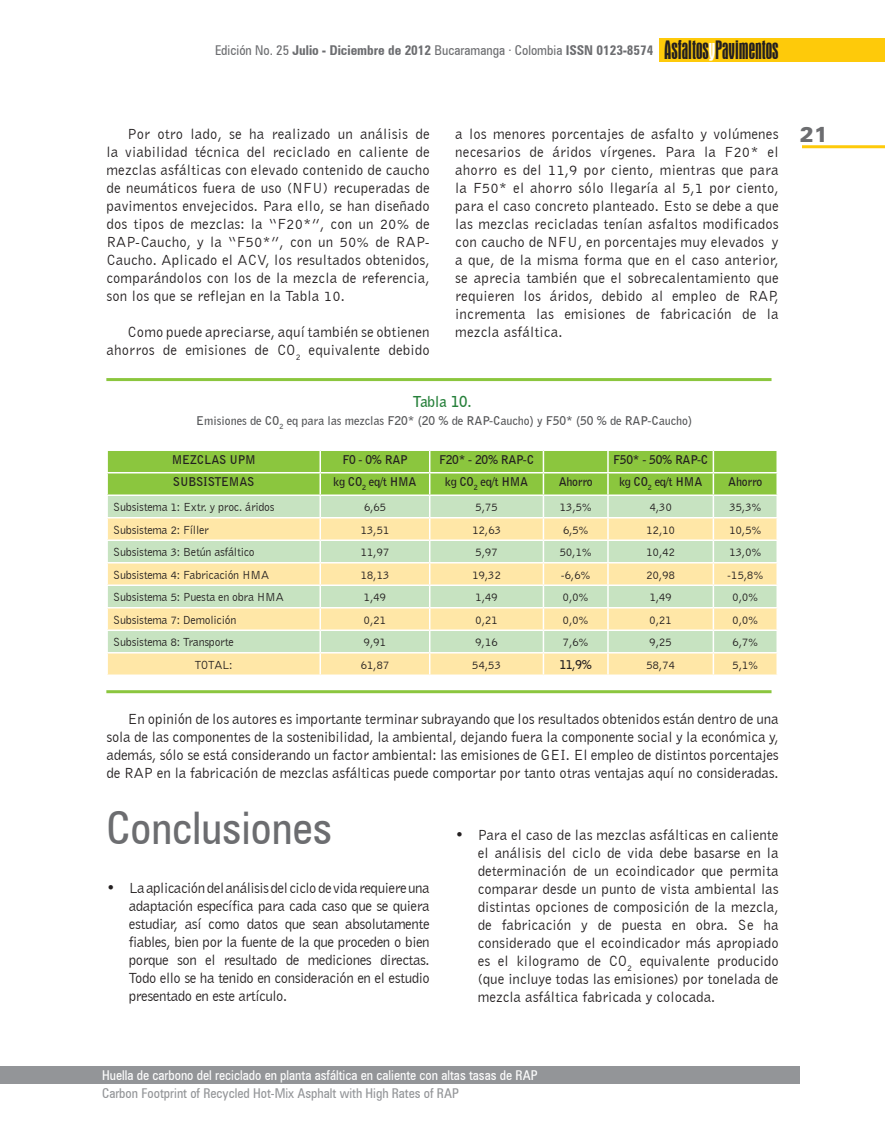
<style>
.page{position:relative;width:885px;height:1127px;background:#fff}
.page>*{position:absolute;margin:0;border:0;box-sizing:border-box;transform-origin:0 0}
.t1{font:condensed 45px "Zurich BT";color:#6c6d70}
.t2{font:900 21px "Zurich BT";color:#6c6d70}
.t3{font:15px/18px "Bell Gothic BT";letter-spacing:.01em;color:#231f20;text-align:justify}
.t4{font:700 15px "Bell Gothic BT";color:#26803a}
.t5{font:700 condensed 13.5px "Zurich BT";color:#6c6d70}
.t6{font:condensed 13.5px "Zurich BT";color:#fff}
.t7{font:condensed 13.5px "Zurich BT";color:#939598}
.t8{font:12px "Bell Gothic BT";letter-spacing:-.02em;color:#231f20}
.t9{font:700 12px "Bell Gothic BT";letter-spacing:-.02em;color:#231f20}
.t10{font:700 12px "Bell Gothic BT";color:#57585a}
.s1{font-weight:400}
.s2{font-family:"Aurora BT";font-weight:400;font-size:27px;color:#231f20}
.s3{font-family:"Aurora BT";font-weight:400;font-size:27px;color:#fff}
</style>
<div class="page">
<hr style="left:106px;top:378px;width:665px;height:3px;background:#8bc63e">
<hr style="left:106px;top:690px;width:665px;height:3px;background:#8bc63e">
<svg style="left:107px;top:450px;width:670px;height:224px;background:#d4e1a3"></svg>
<div style="left:0;top:1066px;width:799px;height:18px;background:#939598"></div>
<div style="left:659px;top:38px;width:225px;height:24px;background:#feca0a"></div>
<hr style="left:801px;top:145px;width:83px;height:3px;background:#feca0a">
<p class="t5" style="left:215px;top:42px;width:565px"><span class="s1">Edición No. 25</span> Julio - Diciembre de 2012 <span class="s1">Bucaramanga · Colombia</span> ISSN 0123-8574 <span class="s2">Asfaltos</span><span class="s3">y</span><span class="s2">Pavimentos</span></p>
<p class="t3" style="left:106px;top:125px;width:325px;text-indent:21px">Por otro lado, se ha realizado un análisis de la viabilidad técnica del reciclado en caliente de mezclas asfálticas con elevado contenido de caucho de neumáticos fuera de uso (NFU) recuperadas de pavimentos envejecidos. Para ello, se han diseñado dos tipos de mezclas: la “F20*”, con un 20% de RAP-Caucho, y la “F50*”, con un 50% de RAP-Caucho. Aplicado el ACV, los resultados obtenidos, comparándolos con los de la mezcla de referencia, son los que se reflejan en la Tabla 10.</p>
<p class="t3" style="left:106px;top:323px;width:325px;text-align:right">Como puede apreciarse, aquí también se obtienen ahorros de emisiones de CO<sub>2</sub> equivalente debido</p>
<p class="t3" style="left:455px;top:125px;width:325px">a los menores porcentajes de asfalto y volúmenes necesarios de áridos vírgenes. Para la F20* el ahorro es del 11,9 por ciento, mientras que para la F50* el ahorro sólo llegaría al 5,1 por ciento, para el caso concreto planteado. Esto se debe a que las mezclas recicladas tenían asfaltos modificados con caucho de NFU, en porcentajes muy elevados y a que, de la misma forma que en el caso anterior, se aprecia también que el sobrecalentamiento que requieren los áridos, debido al empleo de RAP, incrementa las emisiones de fabricación de la mezcla asfáltica.</p>
<p class="t4" style="left:413px;top:392px;width:60px">Tabla 10.</p>
<p class="t10" style="left:196px;top:413px;width:497px">Emisiones de CO<sub>2</sub> eq para las mezclas F20* (20 % de RAP-Caucho) y F50* (50 % de RAP-Caucho)</p>
<p class="t9" style="left:172px;top:451px;width:85px">MEZCLAS UPM</p>
<p class="t9" style="left:342px;top:451px;width:67px">F0 - 0% RAP</p>
<p class="t9" style="left:439px;top:451px;width:96px">F20* - 20% RAP-C</p>
<p class="t9" style="left:613px;top:451px;width:96px">F50* - 50% RAP-C</p>
<p class="t9" style="left:173px;top:474px;width:83px">SUBSISTEMAS</p>
<p class="t9" style="left:333px;top:474px;width:85px">kg CO<sub>2</sub> eq/t HMA</p>
<p class="t9" style="left:445px;top:474px;width:85px">kg CO<sub>2</sub> eq/t HMA</p>
<p class="t9" style="left:558px;top:474px;width:36px">Ahorro</p>
<p class="t9" style="left:619px;top:474px;width:85px">kg CO<sub>2</sub> eq/t HMA</p>
<p class="t9" style="left:728px;top:474px;width:36px">Ahorro</p>
<p class="t8" style="left:113px;top:500px;width:163px">Subsistema 1: Extr. y proc. áridos</p>
<p class="t8" style="left:363px;top:500px;width:24px">6,65</p>
<p class="t8" style="left:475px;top:500px;width:24px">5,75</p>
<p class="t8" style="left:559px;top:500px;width:34px">13,5%</p>
<p class="t8" style="left:649px;top:500px;width:24px">4,30</p>
<p class="t8" style="left:729px;top:500px;width:34px">35,3%</p>
<p class="t8" style="left:113px;top:522px;width:97px">Subsistema 2: Fíller</p>
<p class="t8" style="left:360px;top:522px;width:31px">13,51</p>
<p class="t8" style="left:472px;top:522px;width:31px">12,63</p>
<p class="t8" style="left:562px;top:522px;width:28px">6,5%</p>
<p class="t8" style="left:646px;top:522px;width:31px">12,10</p>
<p class="t8" style="left:729px;top:522px;width:34px">10,5%</p>
<p class="t8" style="left:113px;top:545px;width:143px">Subsistema 3: Betún asfáltico</p>
<p class="t8" style="left:360px;top:545px;width:31px">11,97</p>
<p class="t8" style="left:475px;top:545px;width:24px">5,97</p>
<p class="t8" style="left:559px;top:545px;width:34px">50,1%</p>
<p class="t8" style="left:646px;top:545px;width:31px">10,42</p>
<p class="t8" style="left:729px;top:545px;width:34px">13,0%</p>
<p class="t8" style="left:113px;top:567px;width:157px">Subsistema 4: Fabricación HMA</p>
<p class="t8" style="left:360px;top:567px;width:31px">18,13</p>
<p class="t8" style="left:472px;top:567px;width:31px">19,32</p>
<p class="t8" style="left:560px;top:567px;width:31px">-6,6%</p>
<p class="t8" style="left:646px;top:567px;width:31px">20,98</p>
<p class="t8" style="left:727px;top:567px;width:38px">-15,8%</p>
<p class="t8" style="left:113px;top:590px;width:172px">Subsistema 5: Puesta en obra HMA</p>
<p class="t8" style="left:363px;top:590px;width:24px">1,49</p>
<p class="t8" style="left:475px;top:590px;width:24px">1,49</p>
<p class="t8" style="left:562px;top:590px;width:28px">0,0%</p>
<p class="t8" style="left:649px;top:590px;width:24px">1,49</p>
<p class="t8" style="left:732px;top:590px;width:28px">0,0%</p>
<p class="t8" style="left:113px;top:612px;width:125px">Subsistema 7: Demolición</p>
<p class="t8" style="left:363px;top:612px;width:24px">0,21</p>
<p class="t8" style="left:475px;top:612px;width:24px">0,21</p>
<p class="t8" style="left:562px;top:612px;width:28px">0,0%</p>
<p class="t8" style="left:649px;top:612px;width:24px">0,21</p>
<p class="t8" style="left:732px;top:612px;width:28px">0,0%</p>
<p class="t8" style="left:113px;top:635px;width:122px">Subsistema 8: Transporte</p>
<p class="t8" style="left:363px;top:635px;width:24px">9,91</p>
<p class="t8" style="left:475px;top:635px;width:24px">9,16</p>
<p class="t8" style="left:562px;top:635px;width:28px">7,6%</p>
<p class="t8" style="left:649px;top:635px;width:24px">9,25</p>
<p class="t8" style="left:732px;top:635px;width:28px">6,7%</p>
<p class="t8" style="left:195px;top:657px;width:39px">TOTAL:</p>
<p class="t8" style="left:360px;top:657px;width:31px">61,87</p>
<p class="t8" style="left:472px;top:657px;width:31px">54,53</p>
<p class="t9" style="left:559px;top:656px;width:34px">11,9%</p>
<p class="t8" style="left:646px;top:657px;width:31px">58,74</p>
<p class="t8" style="left:732px;top:657px;width:28px">5,1%</p>
<p class="t3" style="left:106px;top:710px;width:673px;text-indent:21px">En opinión de los autores es importante terminar subrayando que los resultados obtenidos están dentro de una sola de las componentes de la sostenibilidad, la ambiental, dejando fuera la componente social y la económica y, además, sólo se está considerando un factor ambiental: las emisiones de GEI. El empleo de distintos porcentajes de RAP en la fabricación de mezclas asfálticas puede comportar por tanto otras ventajas aquí no consideradas.</p>
<h1 class="t1" style="left:106px;top:801px;width:227px">Conclusiones</h1>
<p class="t3" style="left:129px;top:879px;width:302px;text-indent:-22px">• La aplicación del análisis del ciclo de vida requiere una adaptación específica para cada caso que se quiera estudiar, así como datos que sean absolutamente fiables, bien por la fuente de la que proceden o bien porque son el resultado de mediciones directas.<br>Todo ello se ha tenido en consideración en el estudio presentado en este artículo.</p>
<p class="t3" style="left:477px;top:825px;width:302px;text-indent:-22px">• Para el caso de las mezclas asfálticas en caliente el análisis del ciclo de vida debe basarse en la determinación de un ecoindicador que permita comparar desde un punto de vista ambiental las distintas opciones de composición de la mezcla, de fabricación y de puesta en obra. Se ha considerado que el ecoindicador más apropiado es el kilogramo de CO<sub>2</sub> equivalente producido (que incluye todas las emisiones) por tonelada de mezcla asfáltica fabricada y colocada.</p>
<h2 class="t2" style="left:799px;top:122px;width:29px">21</h2>
<p class="t6" style="left:102px;top:1067px;width:437px">Huella de carbono del reciclado en planta asfáltica en caliente con altas tasas de RAP</p>
<p class="t7" style="left:102px;top:1085px;width:358px">Carbon Footprint of Recycled Hot-Mix Asphalt with High Rates of RAP</p>
</div>
